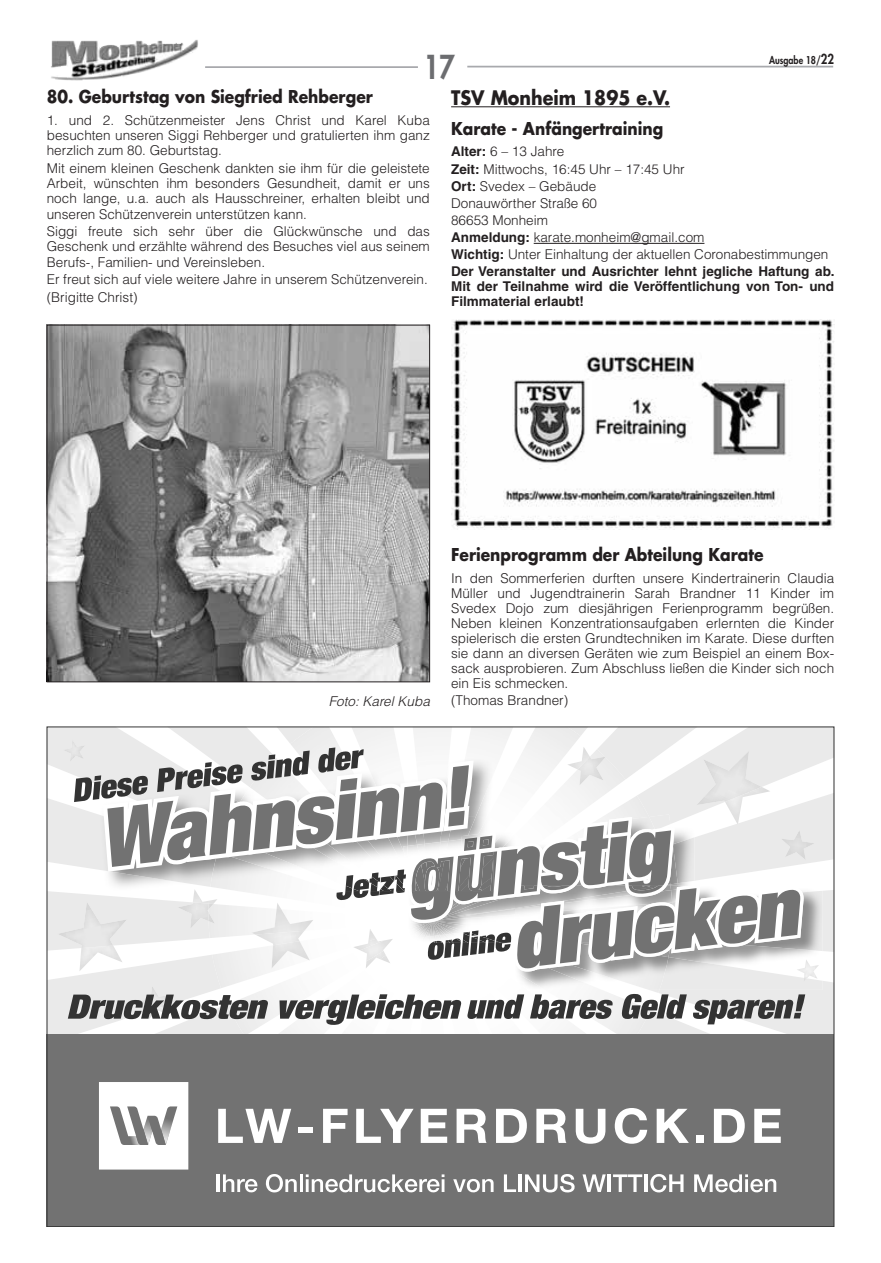
<style>
.page{position:relative;width:881px;height:1263px;background:#fff}
.page>*{position:absolute;margin:0;border:0;box-sizing:border-box;transform-origin:0 0}
.t1{font:800 32.1px "Futura LT";color:#6c6d70;scale:.85 1}
.t2{font:700 19.5px "Futura LT";color:#231f20;scale:.9 1}
.t3{font:700 17.25px "Futura LT";color:#231f20;scale:.9 1}
.t4{font:300 13.5px/17.1px "Helvetica LT";color:#231f20}
.t5{font:700 13.5px/15px "Helvetica LT";color:#231f20}
.t6{font:italic 300 13.5px "Helvetica LT";color:#231f20}
.t7{font:800 10.5px "Futura LT";color:#231f20;scale:.85 1}
.s1{font-size:13.5px}
.s2{font-weight:700}
</style>
<div class="page">
<img style="left:51px;top:40px;width:147px;height:41px">
<hr style="left:205px;top:66px;width:213px;height:2px;background:#a8a9ad">
<hr style="left:467px;top:66px;width:365px;height:1px;background:#a8a9ad">
<hr style="left:451px;top:106px;width:218px;height:1px;background:#231f20">
<hr style="left:533px;top:243px;width:171px;height:1px;background:#231f20">
<img style="left:451px;top:319px;width:382px;height:210px">
<img style="left:49px;top:327px;width:378px;height:353px">
<div style="left:47px;top:325px;width:382px;height:357px;border:1px solid #231f20"></div>
<div style="left:47px;top:1034px;width:786px;height:193px;background:#727272"></div>
<hr style="left:216px;top:1174px;width:3px;height:18px;background:#fff">
<svg style="left:223px;top:1174px;width:34px;height:18px"></svg>
<svg style="left:266px;top:1174px;width:30px;height:18px"></svg>
<hr style="left:299px;top:1174px;width:3px;height:18px;background:#fff">
<svg style="left:306px;top:1174px;width:138px;height:18px"></svg>
<svg style="left:453px;top:1179px;width:40px;height:13px"></svg>
<svg style="left:503px;top:1174px;width:13px;height:18px"></svg>
<hr style="left:518px;top:1174px;width:3px;height:18px;background:#fff">
<svg style="left:525px;top:1174px;width:49px;height:18px"></svg>
<svg style="left:582px;top:1174px;width:23px;height:18px"></svg>
<hr style="left:607px;top:1174px;width:3px;height:18px;background:#fff">
<svg style="left:613px;top:1174px;width:29px;height:18px"></svg>
<hr style="left:644px;top:1174px;width:3px;height:18px;background:#fff">
<svg style="left:650px;top:1174px;width:33px;height:18px"></svg>
<svg style="left:694px;top:1174px;width:82px;height:18px"></svg>
<svg style="left:218px;top:1109px;width:73px;height:34px"></svg>
<div style="left:298px;top:1127px;width:15px;height:6px;background:#fff"></div>
<svg style="left:323px;top:1109px;width:24px;height:34px"></svg>
<svg style="left:356px;top:1109px;width:57px;height:34px"></svg>
<svg style="left:420px;top:1109px;width:27px;height:34px"></svg>
<svg style="left:456px;top:1109px;width:30px;height:34px"></svg>
<svg style="left:496px;top:1109px;width:30px;height:34px"></svg>
<svg style="left:536px;top:1109px;width:30px;height:34px"></svg>
<svg style="left:575px;top:1109px;width:30px;height:35px"></svg>
<svg style="left:614px;top:1108px;width:33px;height:36px"></svg>
<svg style="left:656px;top:1109px;width:32px;height:34px"></svg>
<div style="left:695px;top:1135px;width:8px;height:8px;background:#fff"></div>
<svg style="left:713px;top:1109px;width:31px;height:34px"></svg>
<svg style="left:754px;top:1109px;width:26px;height:34px"></svg>
<svg style="left:99px;top:1082px;width:89px;height:87px;background:#e6e6e6"></svg>
<svg style="left:49px;top:729px;width:782px;height:305px"></svg>
<h1 class="t1" style="left:423px;top:46px;width:39px">17</h1>
<p class="t7" style="left:768px;top:53px;width:78px">Ausgabe 18/<span class="s1">22</span></p>
<h2 class="t2" style="left:451px;top:85px;width:245px">TSV Monheim 1895 e.V.</h2>
<p class="t3" style="left:451px;top:117px;width:237px">Karate - Anfängertraining</p>
<p class="t4" style="left:451px;top:143px;width:385px"><span class="s2">Alter:</span> 6 – 13 Jahre<br><span class="s2">Zeit:</span> Mittwochs, 16:45 Uhr – 17:45 Uhr<br><span class="s2">Ort:</span> Svedex – Gebäude<br>Donauwörther Straße 60<br>86653 Monheim<br><span class="s2">Anmeldung:</span> karate. monheim@gmail. com<br><span class="s2">Wichtig:</span> Unter Einhaltung der aktuellen Coronabestimmungen <span class="s2">Der Veranstalter und Ausrichter lehnt jegliche Haftung ab.</span></p>
<p class="t5" style="left:451px;top:279px;width:384px">Mit der Teilnahme wird die Veröffentlichung von Ton- und<br>Filmmaterial erlaubt!</p>
<p class="t3" style="left:47px;top:85px;width:363px">80. Geburtstag von Siegfried Rehberger</p>
<p class="t4" style="left:47px;top:112px;width:384px;line-height:15.3px;text-align:justify">1. und 2. Schützenmeister Jens Christ und Karel Kuba besuchten unseren Siggi Rehberger und gratulierten ihm ganz herzlich zum 80. Geburtstag.</p>
<p class="t4" style="left:47px;top:160px;width:384px;line-height:15.3px;text-align:justify">Mit einem kleinen Geschenk dankten sie ihm für die geleistete Arbeit, wünschten ihm besonders Gesundheit, damit er uns noch lange, u.a. auch als Hausschreiner, erhalten bleibt und unseren Schützenverein unterstützen kann.</p>
<p class="t4" style="left:47px;top:224px;width:384px;line-height:15.3px;text-align:justify">Siggi freute sich sehr über die Glückwünsche und das Geschenk und erzählte während des Besuches viel aus seinem Berufs-, Familien- und Vereinsleben.</p>
<p class="t4" style="left:47px;top:271px;width:379px">Er freut sich auf viele weitere Jahre in unserem Schützenverein. (Brigitte Christ)</p>
<p class="t6" style="left:328px;top:693px;width:103px">Foto: Karel Kuba</p>
<p class="t3" style="left:451px;top:543px;width:348px">Ferienprogramm der Abteilung Karate</p>
<p class="t4" style="left:451px;top:570px;width:384px;line-height:15px">In den Sommerferien durften unsere Kindertrainerin Claudia Müller und Jugendtrainerin Sarah Brandner 11 Kinder im Svedex Dojo zum diesjährigen Ferienprogramm begrüßen.<br>Neben kleinen Konzentrationsaufgaben erlernten die Kinder spielerisch die ersten Grundtechniken im Karate. Diese durften sie dann an diversen Geräten wie zum Beispiel an einem Box&shy;sack ausprobieren. Zum Abschluss ließen die Kinder sich noch ein Eis schmecken.</p>
<p class="t4" style="left:451px;top:691px;width:119px">(Thomas Brandner)</p>
</div>
